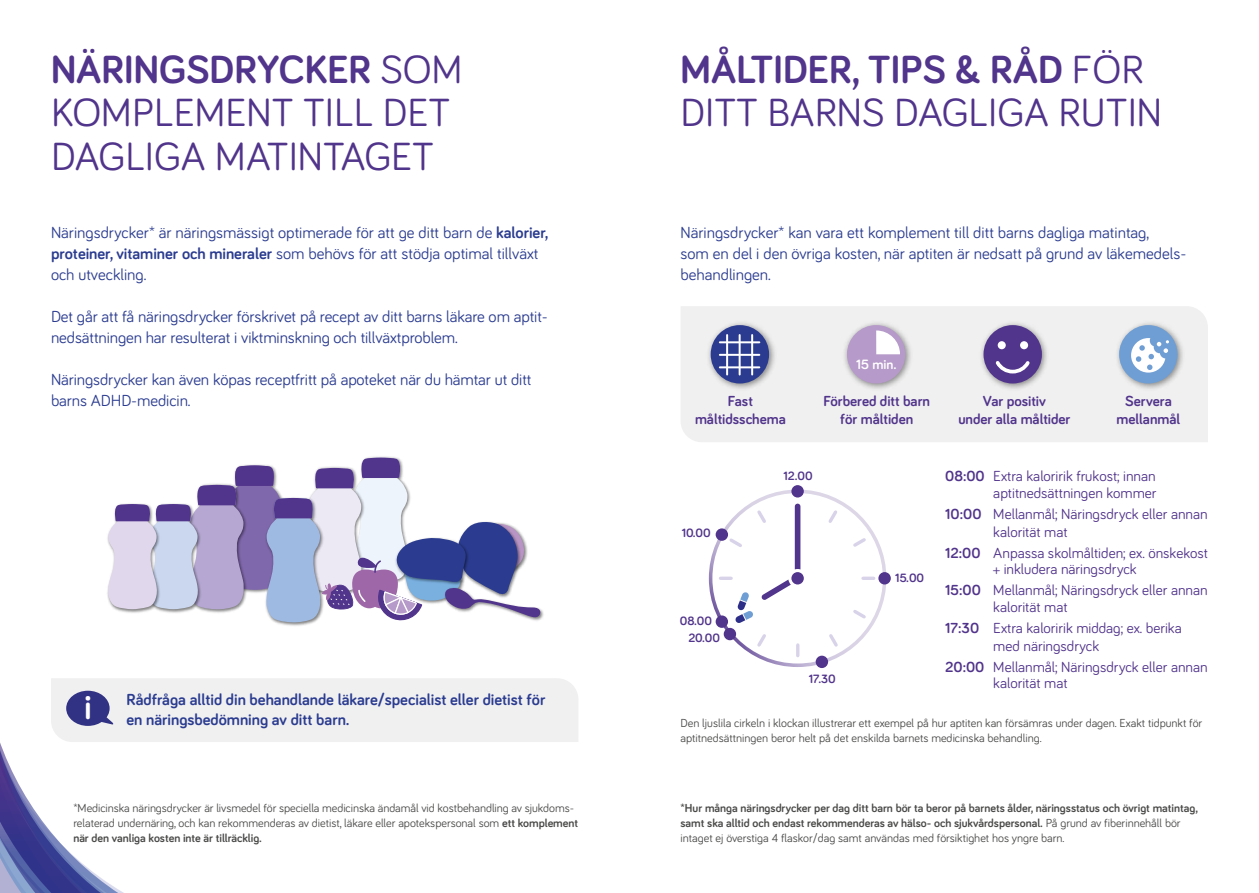
<style>
.page{position:relative;width:1259px;height:893px;background:#fff}
.page>*{position:absolute;margin:0;border:0;box-sizing:border-box;transform-origin:0 0}
.t1{font:40.5px/43.5px "Bariol";color:#51348b}
.t2{font:700 35.7px "Bariol";color:#fff}
.t3{font:16.5px/21px "Bariol";color:#2b3c90}
.t4{font:700 16.5px/19.5px "Bariol";color:#2b3c90}
.t5{font:15px/16.5px "Bariol";color:#51348b}
.t6{font:700 15px/18px "Bariol";color:#51348b;text-align:center}
.t7{font:700 13.95px "Bariol";color:#fff}
.t8{font:700 12.45px "Bariol";color:#51348b}
.t9{font:12px/15px "Bariol";color:#4a4a49}
.t10{font:700 12px/15px "Bariol";color:#4a4a49}
.s1{font-weight:700}
.s2{font-weight:400}
</style>
<div class="page">
<div style="left:681px;top:306px;width:527px;height:136px;background:#f0f0f0"></div>
<img style="left:703px;top:318px;width:76px;height:76px">
<div style="left:711px;top:326px;width:57px;height:56px;background:#2b3c90;border-radius:50%"></div>
<div style="left:710px;top:325px;width:59px;height:58px;border:2px solid #2b3c90;border-radius:50%"></div>
<hr style="left:720px;top:341px;width:39px;height:2px;background:#fff">
<hr style="left:720px;top:354px;width:39px;height:2px;background:#fff">
<hr style="left:720px;top:366px;width:39px;height:2px;background:#fff">
<hr style="left:726px;top:335px;width:2px;height:40px;background:#fff">
<hr style="left:738px;top:335px;width:2px;height:40px;background:#fff">
<hr style="left:751px;top:335px;width:2px;height:40px;background:#fff">
<img style="left:840px;top:318px;width:75px;height:76px">
<div style="left:848px;top:326px;width:56px;height:56px;background:#b69ac9;border-radius:50%"></div>
<div style="left:847px;top:325px;width:58px;height:58px;border:2px solid #b69ac9;border-radius:50%"></div>
<svg style="left:876px;top:330px;width:24px;height:24px"></svg>
<img style="left:976px;top:318px;width:76px;height:76px">
<div style="left:984px;top:326px;width:57px;height:56px;background:#51348b;border-radius:50%"></div>
<div style="left:983px;top:325px;width:59px;height:58px;border:2px solid #51348b;border-radius:50%"></div>
<div style="left:997px;top:341px;width:8px;height:8px;background:#fff;border-radius:50%"></div>
<div style="left:1020px;top:341px;width:8px;height:8px;background:#fff;border-radius:50%"></div>
<svg style="left:992px;top:361px;width:41px;height:14px"></svg>
<img style="left:1112px;top:318px;width:75px;height:76px">
<div style="left:1120px;top:326px;width:56px;height:56px;background:#6f9ed4;border-radius:50%"></div>
<div style="left:1119px;top:325px;width:58px;height:58px;border:2px solid #6f9ed4;border-radius:50%"></div>
<svg style="left:1131px;top:338px;width:38px;height:35px"></svg>
<img style="left:367px;top:456px;width:30px;height:2px">
<img style="left:541px;top:609px;width:3px;height:10px">
<svg style="left:108px;top:458px;width:433px;height:166px"></svg>
<svg style="left:0;top:678px;width:578px;height:215px"></svg>
<svg style="left:735px;top:592px;width:18px;height:31px"></svg>
<div style="left:709px;top:490px;width:177px;height:177px;border:4px solid #fff;border-radius:50%"></div>
<div style="left:791px;top:572px;width:13px;height:12px;background:#51348b;border-radius:50%"></div>
<div style="left:878px;top:572px;width:13px;height:12px;background:#51348b;border-radius:50%"></div>
<div style="left:791px;top:485px;width:13px;height:12px;background:#51348b;border-radius:50%"></div>
<div style="left:815px;top:656px;width:13px;height:12px;background:#51348b;border-radius:50%"></div>
<div style="left:715px;top:528px;width:13px;height:13px;background:#51348b;border-radius:50%"></div>
<div style="left:723px;top:628px;width:13px;height:12px;background:#51348b;border-radius:50%"></div>
<div style="left:715px;top:615px;width:13px;height:13px;background:#51348b;border-radius:50%"></div>
<svg style="left:795px;top:504px;width:5px;height:65px"></svg>
<svg style="left:761px;top:579px;width:30px;height:21px"></svg>
<svg style="left:720px;top:577px;width:11px;height:3px"></svg>
<svg style="left:726px;top:536px;width:16px;height:11px"></svg>
<svg style="left:757px;top:510px;width:9px;height:13px"></svg>
<svg style="left:863px;top:577px;width:10px;height:3px"></svg>
<svg style="left:853px;top:538px;width:13px;height:9px"></svg>
<svg style="left:828px;top:510px;width:9px;height:13px"></svg>
<svg style="left:796px;top:645px;width:3px;height:11px"></svg>
<svg style="left:757px;top:634px;width:9px;height:13px"></svg>
<svg style="left:829px;top:634px;width:9px;height:13px"></svg>
<svg style="left:853px;top:610px;width:13px;height:9px"></svg>
<h1 class="t1" style="left:51px;top:46px;width:413px"><span class="s1">NÄRINGSDRYCKER</span> SOM<br>KOMPLEMENT TILL DET<br>DAGLIGA MATINTAGET</h1>
<p class="t3" style="left:51px;top:222px;width:499px">Näringsdrycker* är näringsmässigt optimerade för att ge ditt barn de <span class="s1">kalorier, proteiner, vitaminer och mineraler</span> som behövs för att stödja optimal tillväxt och utveckling.</p>
<p class="t3" style="left:51px;top:306px;width:498px">Det går att få näringsdrycker förskrivet på recept av ditt barns läkare om aptit&shy;nedsättningen har resulterat i viktminskning och tillväxtproblem.</p>
<p class="t3" style="left:51px;top:369px;width:482px">Näringsdrycker kan även köpas receptfritt på apoteket när du hämtar ut ditt barns ADHD-medicin.</p>
<h2 class="t2" style="left:84px;top:683px;width:9px">i</h2>
<p class="t4" style="left:126px;top:689px;width:420px">Rådfråga alltid din behandlande läkare/specialist eller dietist för en näringsbedömning av ditt barn.</p>
<p class="t9" style="left:73px;top:800px;width:506px">*Medicinska näringsdrycker är livsmedel för speciella medicinska ändamål vid kostbehandling av sjukdoms&shy;relaterad undernäring, och kan rekommenderas av dietist, läkare eller apotekspersonal som <span class="s1">ett komplement när den vanliga kosten inte är tillräcklig.</span></p>
<h1 class="t1" style="left:680px;top:46px;width:483px"><span class="s1">MÅLTIDER, TIPS &amp; RÅD</span> FÖR<br>DITT BARNS DAGLIGA RUTIN</h1>
<p class="t3" style="left:680px;top:222px;width:507px">Näringsdrycker* kan vara ett komplement till ditt barns dagliga matintag,<br>som en del i den övriga kosten, när aptiten är nedsatt på grund av läkemedels&shy;behandlingen.</p>
<p class="t7" style="left:856px;top:355px;width:42px">15 min.</p>
<p class="t6" style="left:695px;top:392px;width:92px">Fast måltidsschema</p>
<p class="t6" style="left:823px;top:392px;width:108px">Förbered ditt barn för måltiden</p>
<p class="t6" style="left:958px;top:392px;width:114px">Var positiv<br>under alla måltider</p>
<p class="t6" style="left:1116px;top:392px;width:65px">Servera mellanmål</p>
<p class="t8" style="left:681px;top:525px;width:31px">10.00</p>
<p class="t8" style="left:680px;top:612px;width:34px">08.00</p>
<p class="t8" style="left:688px;top:629px;width:33px">20.00</p>
<p class="t8" style="left:783px;top:467px;width:31px">12.00</p>
<p class="t8" style="left:808px;top:670px;width:28px">17.30</p>
<p class="t8" style="left:895px;top:569px;width:30px">15.00</p>
<p class="t5" style="left:945px;top:467px;width:213px;text-align:right"><span class="s1">08:00</span> Extra kaloririk frukost; innan aptitnedsättningen kommer</p>
<p class="t5" style="left:993px;top:504px;width:216px;line-height:18px;text-indent:-48px"><span class="s1">10:00</span> Mellanmål; Näringsdryck eller annan kalorität mat</p>
<p class="t5" style="left:993px;top:544px;width:216px;text-indent:-48px"><span class="s1">12:00</span> Anpassa skolmåltiden; ex. önskekost + inkludera näringsdryck</p>
<p class="t5" style="left:993px;top:581px;width:216px;text-indent:-48px"><span class="s1">15:00</span> Mellanmål; Näringsdryck eller annan kalorität mat</p>
<p class="t5" style="left:993px;top:618px;width:190px;line-height:18px;text-indent:-48px"><span class="s1">17:30</span> Extra kaloririk middag; ex. berika med näringsdryck</p>
<p class="t5" style="left:993px;top:658px;width:216px;text-indent:-48px"><span class="s1">20:00</span> Mellanmål; Näringsdryck eller annan kalorität mat</p>
<p class="t9" style="left:680px;top:715px;width:523px">Den ljuslila cirkeln i klockan illustrerar ett exempel på hur aptiten kan försämras under dagen. Exakt tidpunkt för aptitnedsättningen beror helt på det enskilda barnets medicinska behandling.</p>
<p class="t10" style="left:680px;top:800px;width:519px">*Hur många näringsdrycker per dag ditt barn bör ta beror på barnets ålder, näringsstatus och övrigt matintag, samt ska alltid och endast rekommenderas av hälso- och sjukvårdspersonal. <span class="s2">På grund av fiberinnehåll bör intaget ej överstiga 4 flaskor/dag samt användas med försiktighet hos yngre barn.</span></p>
</div>
